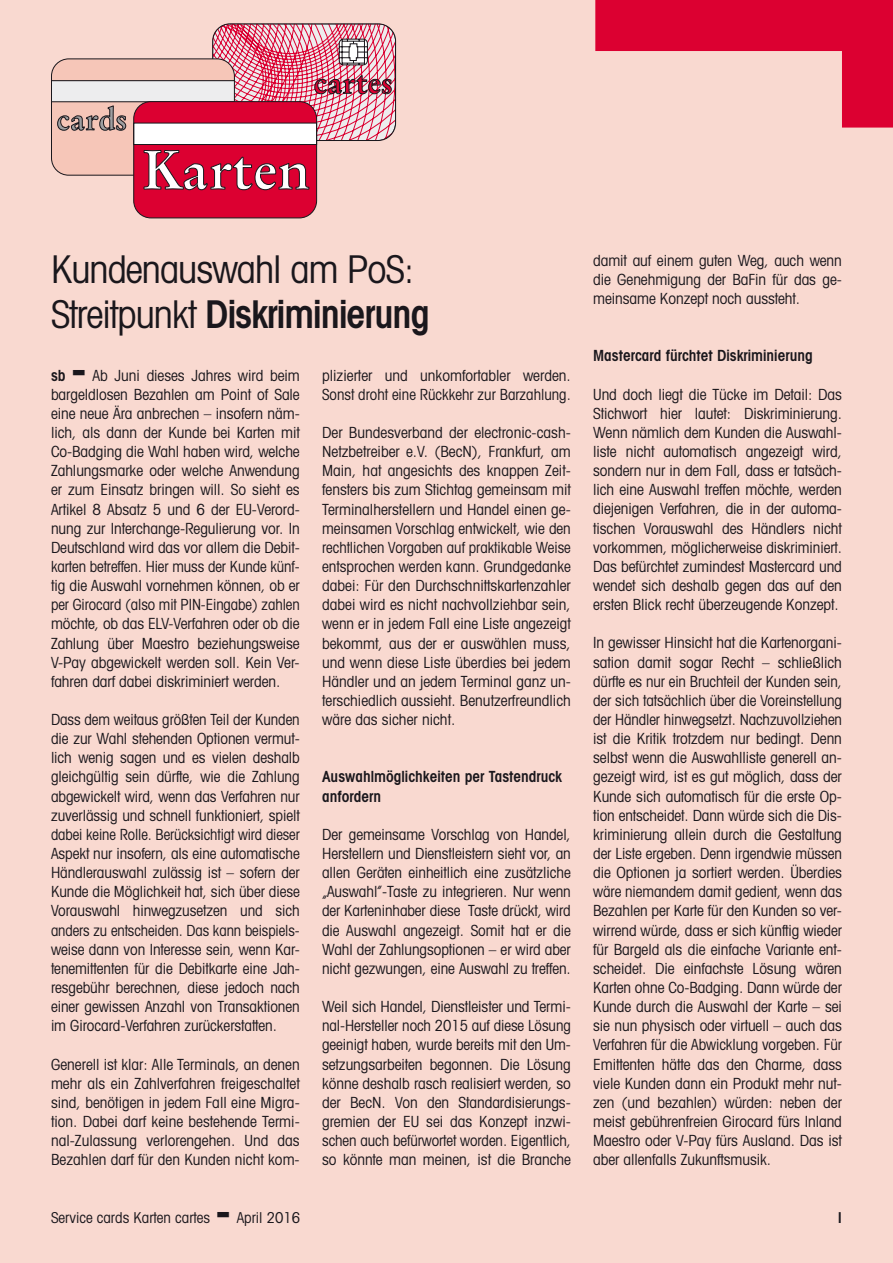
<style>
.page{position:relative;width:893px;height:1263px;background:#f9d9d0}
.page>*{position:absolute;margin:0;border:0;box-sizing:border-box;transform-origin:0 0}
.t1{font:700 54.75px "Stempel Garamond";color:#fff}
.t2{font:condensed 38.25px/45px "Avant Garde";letter-spacing:-.025em;color:#1a171c}
.t3{font:700 30.45px "Stempel Garamond";color:#dc0031}
.t4{font:700 30.45px "Stempel Garamond";color:#9d9ea0}
.t5{font:condensed 15.3px/19.2px "Avant Garde";letter-spacing:-.005em;color:#1a171c;text-align:justify}
.t6{font:600 condensed 15.3px/19.2px "Avant Garde";color:#1a171c}
.t7{font:condensed 15px "Avant Garde";color:#1a171c}
.t8{font:600 condensed 15px "Avant Garde";color:#1a171c}
.s1{font-weight:600}
</style>
<div class="page">
<div style="left:134px;top:101px;width:183px;height:117px;background:#dc0031;border-radius:17px"></div>
<svg style="left:51px;top:24px;width:345px;height:166px"></svg>
<svg style="left:595px;top:0;width:298px;height:128px"></svg>
<h3 class="t4" style="left:57px;top:100px;width:72px">cards</h3>
<h3 class="t3" style="left:314px;top:64px;width:81px">cartes</h3>
<h1 class="t1" style="left:141px;top:136px;width:171px">Karten</h1>
<h2 class="t2" style="left:51px;top:246px;width:380px">Kundenauswahl am PoS:<br>Streitpunkt <span class="s1">Diskriminierung</span></h2>
<p class="t5" style="left:51px;top:365px;width:250px;text-indent:41px">Ab Juni dieses Jahres wird beim bargeldlosen Bezahlen am Point of Sale eine neue Ära anbrechen – insofern näm&shy;lich, als dann der Kunde bei Karten mit Co-Badging die Wahl haben wird, welche Zahlungsmarke oder welche Anwendung er zum Einsatz bringen will. So sieht es Artikel 8 Absatz 5 und 6 der EU-Verord&shy;nung zur Interchange-Regulierung vor. In Deutschland wird das vor allem die Debit&shy;karten betreffen. Hier muss der Kunde künf&shy;tig die Auswahl vornehmen können, ob er per Girocard (also mit PIN-Eingabe) zahlen möchte, ob das ELV-Verfahren oder ob die Zahlung über Maestro beziehungsweise V-Pay abgewickelt werden soll. Kein Ver&shy;fahren darf dabei diskriminiert werden.</p>
<p class="t5" style="left:51px;top:710px;width:250px">Dass dem weitaus größten Teil der Kunden die zur Wahl stehenden Optionen vermut&shy;lich wenig sagen und es vielen deshalb gleichgültig sein dürfte, wie die Zahlung abgewickelt wird, wenn das Verfahren nur zuverlässig und schnell funktioniert, spielt dabei keine Rolle. Berücksichtigt wird dieser Aspekt nur insofern, als eine automatische Händlerauswahl zulässig ist – sofern der Kunde die Möglichkeit hat, sich über diese Vorauswahl hinwegzusetzen und sich anders zu entscheiden. Das kann beispiels&shy;weise dann von Interesse sein, wenn Kar&shy;tenemittenten für die Debitkarte eine Jah&shy;resgebühr berechnen, diese jedoch nach einer gewissen Anzahl von Transaktionen im Girocard-Verfahren zurückerstatten.</p>
<p class="t5" style="left:51px;top:1054px;width:250px">Generell ist klar: Alle Terminals, an denen mehr als ein Zahlverfahren freigeschaltet sind, benötigen in jedem Fall eine Migra&shy;tion. Dabei darf keine bestehende Termi&shy;nal-Zulassung verlorengehen. Und das Bezahlen darf für den Kunden nicht kom-</p>
<p class="t6" style="left:51px;top:365px;width:16px">sb</p>
<p class="t5" style="left:322px;top:365px;width:250px">plizierter und unkomfortabler werden.<br>Sonst droht eine Rückkehr zur Barzahlung.</p>
<p class="t5" style="left:322px;top:423px;width:250px">Der Bundesverband der electronic-cash-Netzbetreiber e.V. (BecN), Frankfurt, am Main, hat angesichts des knappen Zeit&shy;fensters bis zum Stichtag gemeinsam mit Terminalherstellern und Handel einen ge&shy;meinsamen Vorschlag entwickelt, wie den rechtlichen Vorgaben auf praktikable Weise entsprochen werden kann. Grundgedanke dabei: Für den Durchschnittskartenzahler dabei wird es nicht nachvollziehbar sein, wenn er in jedem Fall eine Liste angezeigt bekommt, aus der er auswählen muss, und wenn diese Liste überdies bei jedem Händler und an jedem Terminal ganz un&shy;terschiedlich aussieht. Benutzerfreundlich wäre das sicher nicht.</p>
<p class="t6" style="left:322px;top:767px;width:242px">Auswahlmöglichkeiten per Tastendruck anfordern</p>
<p class="t5" style="left:322px;top:824px;width:250px">Der gemeinsame Vorschlag von Handel, Herstellern und Dienstleistern sieht vor, an allen Geräten einheitlich eine zusätzliche „Auswahl”-Taste zu integrieren. Nur wenn der Karteninhaber diese Taste drückt, wird die Auswahl angezeigt. Somit hat er die Wahl der Zahlungsoptionen – er wird aber nicht gezwungen, eine Auswahl zu treffen.</p>
<p class="t5" style="left:322px;top:997px;width:250px">Weil sich Handel, Dienstleister und Termi&shy;nal-Hersteller noch 2015 auf diese Lösung geeinigt haben, wurde bereits mit den Um&shy;setzungsarbeiten begonnen. Die Lösung könne deshalb rasch realisiert werden, so der BecN. Von den Standardisierungs&shy;gremien der EU sei das Konzept inzwi&shy;schen auch befürwortet worden. Eigentlich, so könnte man meinen, ist die Branche</p>
<p class="t5" style="left:593px;top:250px;width:250px">damit auf einem guten Weg, auch wenn die Genehmigung der BaFin für das ge&shy;meinsame Konzept noch aussteht.</p>
<p class="t6" style="left:593px;top:346px;width:221px">Mastercard fürchtet Diskriminierung</p>
<p class="t5" style="left:593px;top:384px;width:250px">Und doch liegt die Tücke im Detail: Das Stichwort hier lautet: Diskriminierung.<br>Wenn nämlich dem Kunden die Auswahl&shy;liste nicht automatisch angezeigt wird, sondern nur in dem Fall, dass er tatsäch&shy;lich eine Auswahl treffen möchte, werden diejenigen Verfahren, die in der automa&shy;tischen Vorauswahl des Händlers nicht vorkommen, möglicherweise diskriminiert.<br>Das befürchtet zumindest Mastercard und wendet sich deshalb gegen das auf den ersten Blick recht überzeugende Konzept.</p>
<p class="t5" style="left:593px;top:633px;width:250px">In gewisser Hinsicht hat die Kartenorgani&shy;sation damit sogar Recht – schließlich dürfte es nur ein Bruchteil der Kunden sein, der sich tatsächlich über die Voreinstellung der Händler hinwegsetzt. Nachzuvollziehen ist die Kritik trotzdem nur bedingt. Denn selbst wenn die Auswahlliste generell an&shy;gezeigt wird, ist es gut möglich, dass der Kunde sich automatisch für die erste Op&shy;tion entscheidet. Dann würde sich die Dis&shy;kriminierung allein durch die Gestaltung der Liste ergeben. Denn irgendwie müssen die Optionen ja sortiert werden. Überdies wäre niemandem damit gedient, wenn das Bezahlen per Karte für den Kunden so ver&shy;wirrend würde, dass er sich künftig wieder für Bargeld als die einfache Variante ent&shy;scheidet. Die einfachste Lösung wären Karten ohne Co-Badging. Dann würde der Kunde durch die Auswahl der Karte – sei sie nun physisch oder virtuell – auch das Verfahren für die Abwicklung vorgeben. Für Emittenten hätte das den Charme, dass viele Kunden dann ein Produkt mehr nut&shy;zen (und bezahlen) würden: neben der meist gebührenfreien Girocard fürs Inland Maestro oder V-Pay fürs Ausland. Das ist aber allenfalls Zukunftsmusik.</p>
<p class="t7" style="left:51px;top:1208px;width:161px">Service cards Karten cartes</p>
<p class="t7" style="left:237px;top:1208px;width:65px">April 2016</p>
<p class="t8" style="left:838px;top:1208px;width:6px">I</p>
</div>
